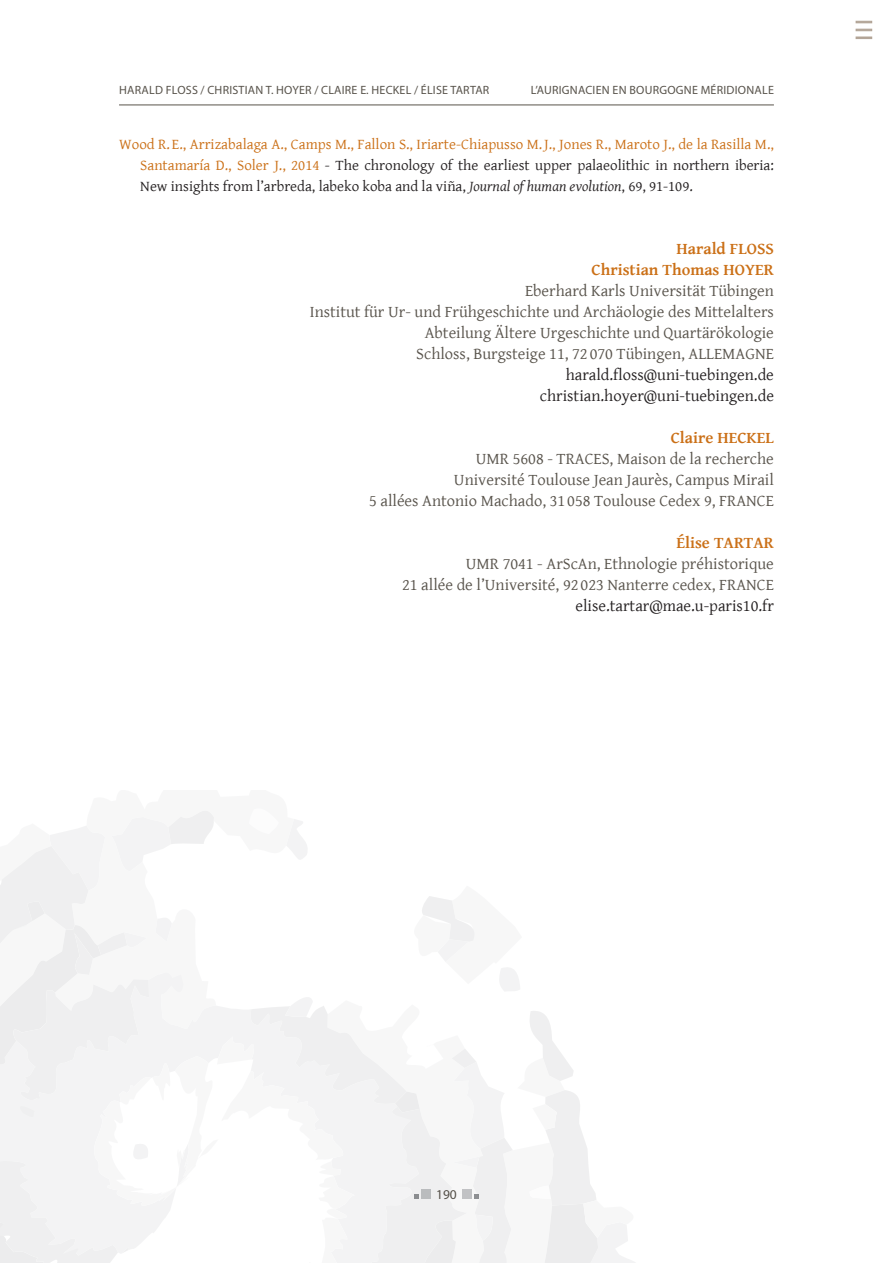
<style>
.page{position:relative;width:893px;height:1263px;background:#fff}
.page>*{position:absolute;margin:0;border:0;box-sizing:border-box;transform-origin:0 0}
.t1{font:16.5px "Gentium Basic";color:#58534b}
.t2{font:16.5px "Gentium Basic";color:#231f20}
.t3{font:700 16.5px "Gentium Basic";color:#cb7017}
.Bibliographie{font:15px/21px "Gentium Basic";color:#cb7017;text-align:justify}
.t4{font:13.5px "Myriad Pro";color:#58534b}
.t5{font:12px "Myriad Pro";letter-spacing:.02em;color:#58534b}
.s1{color:#231f20}
.s2{font-style:italic;color:#231f20}
</style>
<div class="page">
<hr style="left:119px;top:105px;width:655px;height:1px;background:#58534b">
<svg style="left:856px;top:29px;width:16px;height:2px"></svg>
<svg style="left:856px;top:37px;width:16px;height:2px"></svg>
<svg style="left:856px;top:21px;width:16px;height:2px"></svg>
<svg style="left:1px;top:811px;width:634px;height:452px"></svg>
<p class="t5" style="left:119px;top:83px;width:372px">HARALD FLOSS / CHRISTIAN T. HOYER / CLAIRE E. HECKEL / ÉLISE TARTAR</p>
<p class="t5" style="left:531px;top:83px;width:245px">L’AURIGNACIEN EN BOURGOGNE MÉRIDIONALE</p>
<p class="Bibliographie" style="left:140px;top:133px;width:635px;text-indent:-21px">Wood R. E., Arrizabalaga A., Camps M., Fallon S., Iriarte-Chiapusso M.J., Jones R., Maroto J., de la Rasilla M., Santamaría D., Soler J., 2014 <span class="s1">- The chronology of the earliest upper palaeolithic in northern iberia:<br>New insights from l’arbreda, labeko koba and la viña,</span> <span class="s2">Journal of human evolution</span><span class="s1">, 69, 91-109.</span></p>
<p class="t3" style="left:677px;top:236px;width:99px">Harald FLOSS</p>
<p class="t3" style="left:592px;top:257px;width:184px">Christian Thomas HOYER</p>
<p class="t1" style="left:525px;top:278px;width:250px">Eberhard Karls Universität Tübingen</p>
<p class="t1" style="left:310px;top:299px;width:466px">Institut für Ur- und Frühgeschichte und Archäologie des Mittelalters</p>
<p class="t1" style="left:425px;top:320px;width:351px">Abteilung Ältere Urgeschichte und Quartärökologie</p>
<p class="t1" style="left:416px;top:341px;width:359px">Schloss, Burgsteige 11, 72 070 Tübingen, ALLEMAGNE</p>
<p class="t2" style="left:566px;top:362px;width:210px">harald.floss@uni-tuebingen.de</p>
<p class="t2" style="left:540px;top:383px;width:235px">christian.hoyer@uni-tuebingen.de</p>
<p class="t3" style="left:671px;top:425px;width:105px">Claire HECKEL</p>
<p class="t1" style="left:476px;top:446px;width:300px">UMR 5608 - TRACES, Maison de la recherche</p>
<p class="t1" style="left:454px;top:467px;width:321px">Université Toulouse Jean Jaurès, Campus Mirail</p>
<p class="t1" style="left:369px;top:488px;width:406px">5 allées Antonio Machado, 31 058 Toulouse Cedex 9, FRANCE</p>
<p class="t3" style="left:676px;top:530px;width:99px">Élise TARTAR</p>
<p class="t1" style="left:466px;top:551px;width:310px">UMR 7041 - ArScAn, Ethnologie préhistorique</p>
<p class="t1" style="left:402px;top:572px;width:373px">21 allée de l’Université, 92 023 Nanterre cedex, FRANCE</p>
<p class="t2" style="left:575px;top:593px;width:200px">elise.tartar@mae.u-paris10.fr</p>
<p class="t4" style="left:436px;top:1186px;width:22px">190</p>
</div>
